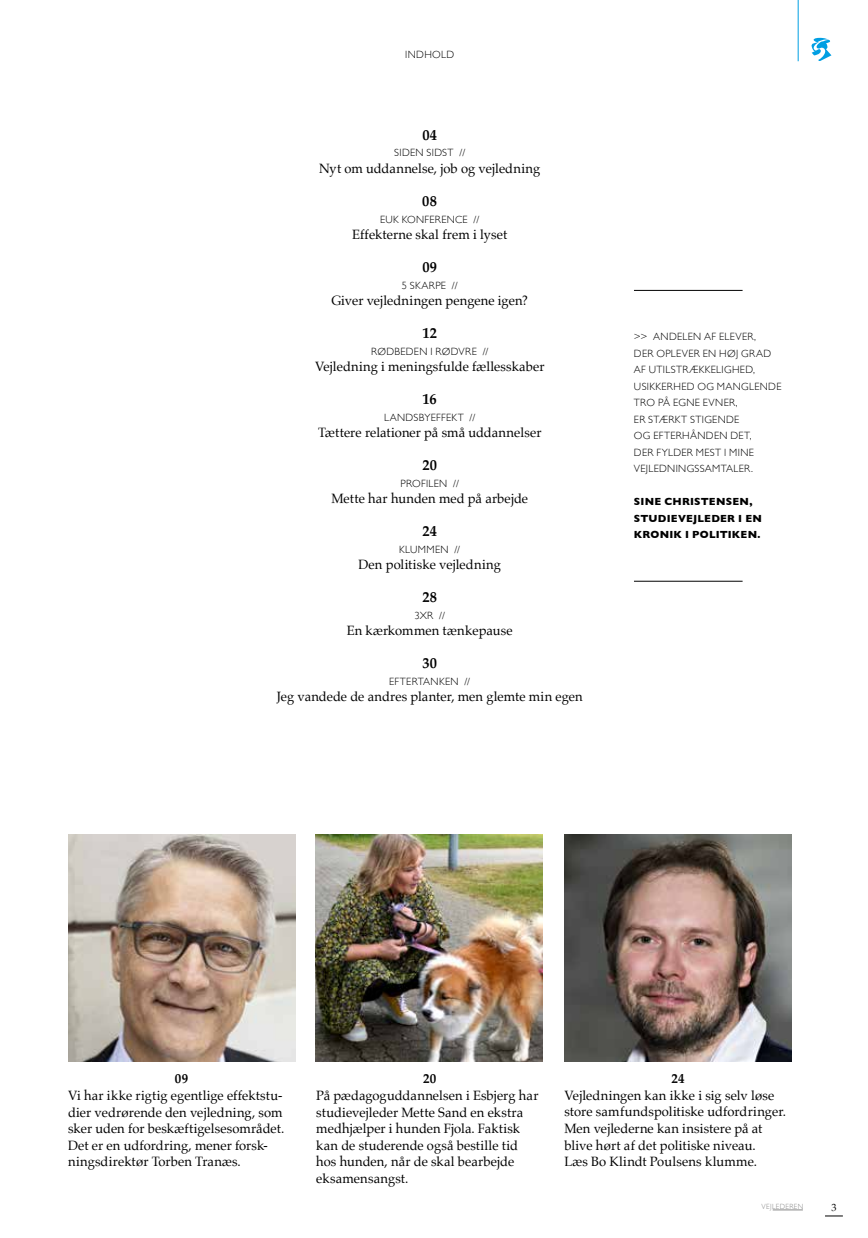
<style>
.page{position:relative;width:868px;height:1238px;background:#fff}
.page>*{position:absolute;margin:0;border:0;box-sizing:border-box;transform-origin:0 0}
.t1{font:700 15px "Palatino";letter-spacing:.02em;color:#000;scale:.96 1}
.t2{font:13.5px/16.5px "Palatino";letter-spacing:.005em;color:#000;scale:.96 1}
.t3{font:700 13.5px "Palatino";color:#000;scale:.96 1}
.t4{font:300 10.5px/16.5px "Gill Sans";letter-spacing:.03em;color:#000}
.t5{font:700 10.5px/16.5px "Gill Sans";letter-spacing:.02em;color:#000}
.t6{font:10.5px "Palatino";color:#000;scale:.96 1}
.t7{font:300 7.5px "Gill Sans";letter-spacing:.055em;color:#878787;scale:.96 1}
</style>
<div class="page">
<hr style="left:634px;top:290px;width:108px;height:1px;background:#000">
<hr style="left:634px;top:581px;width:108px;height:1px;background:#000">
<img style="left:68px;top:834px;width:227px;height:227px">
<img style="left:315px;top:834px;width:227px;height:226px">
<img style="left:564px;top:834px;width:227px;height:227px">
<hr style="left:797px;top:0;width:1px;height:61px;background:#009fe3">
<svg style="left:811px;top:37px;width:20px;height:23px"></svg>
<hr style="left:772px;top:1209px;width:30px;height:1px;background:#878787">
<svg style="left:825px;top:1215px;width:17px;height:1px"></svg>
<p class="t4" style="left:405px;top:46px;width:50px">INDHOLD</p>
<p class="t1" style="left:422px;top:122px;width:17px">04</p>
<p class="t4" style="left:394px;top:144px;width:73px">SIDEN SIDST //</p>
<p class="t2" style="left:319px;top:160px;width:232px">Nyt om uddannelse, job og vejledning</p>
<p class="t1" style="left:422px;top:188px;width:17px">08</p>
<p class="t4" style="left:380px;top:210px;width:101px">EUK KONFERENCE //</p>
<p class="t2" style="left:352px;top:226px;width:163px">Effekterne skal frem i lyset</p>
<p class="t1" style="left:422px;top:254px;width:17px">09</p>
<p class="t4" style="left:401px;top:276px;width:57px">5 SKARPE //</p>
<p class="t2" style="left:331px;top:292px;width:206px">Giver vejledningen pengene igen?</p>
<p class="t1" style="left:422px;top:320px;width:17px">12</p>
<p class="t4" style="left:371px;top:342px;width:119px">RØDBEDEN I RØDVRE //</p>
<p class="t2" style="left:315px;top:358px;width:240px">Vejledning i meningsfulde fællesskaber</p>
<p class="t1" style="left:422px;top:386px;width:16px">16</p>
<p class="t4" style="left:384px;top:408px;width:93px">LANDSBYEFFEKT //</p>
<p class="t2" style="left:318px;top:424px;width:234px">Tættere relationer på små uddannelser</p>
<p class="t1" style="left:422px;top:452px;width:17px">20</p>
<p class="t4" style="left:400px;top:474px;width:60px">PROFILEN //</p>
<p class="t2" style="left:331px;top:490px;width:206px">Mette har hunden med på arbejde</p>
<p class="t1" style="left:422px;top:518px;width:17px">24</p>
<p class="t4" style="left:399px;top:540px;width:62px">KLUMMEN //</p>
<p class="t2" style="left:358px;top:556px;width:150px">Den politiske vejledning</p>
<p class="t1" style="left:422px;top:584px;width:17px">28</p>
<p class="t4" style="left:414px;top:606px;width:32px">3XR //</p>
<p class="t2" style="left:347px;top:622px;width:174px">En kærkommen tænkepause</p>
<p class="t1" style="left:422px;top:650px;width:17px">30</p>
<p class="t4" style="left:389px;top:672px;width:82px">EFTERTANKEN //</p>
<p class="t2" style="left:276px;top:688px;width:320px">Jeg vandede de andres planter, men glemte min egen</p>
<p class="t4" style="left:634px;top:328px;width:149px">&gt;&gt; ANDELEN AF ELEVER,<br>DER OPLEVER EN HØJ GRAD<br>AF UTILSTRÆKKELIGHED,<br>USIKKERHED OG MANGLENDE<br>TRO PÅ EGNE EVNER,<br>ER STÆRKT STIGENDE<br>OG EFTERHÅNDEN DET,<br>DER FYLDER MEST I MINE<br>VEJLEDNINGSSAMTALER.</p>
<p class="t5" style="left:634px;top:493px;width:129px">SINE CHRISTENSEN,<br>STUDIEVEJLEDER I EN<br>KRONIK I POLITIKEN.</p>
<p class="t3" style="left:175px;top:1067px;width:15px">09</p>
<p class="t2" style="left:68px;top:1086px;width:227px">Vi har ikke rigtig egentlige effektstu&shy;dier vedrørende den vejledning, som sker uden for beskæftigelsesområdet.<br>Det er en udfordring, mener forsk&shy;ningsdirektør Torben Tranæs.</p>
<p class="t3" style="left:423px;top:1067px;width:15px">20</p>
<p class="t2" style="left:316px;top:1086px;width:233px">På pædagoguddannelsen i Esbjerg har studievejleder Mette Sand en ekstra medhjælper i hunden Fjola. Faktisk kan de studerende også bestille tid hos hunden, når de skal bearbejde eksamensangst.</p>
<p class="t3" style="left:671px;top:1067px;width:15px">24</p>
<p class="t2" style="left:564px;top:1086px;width:232px">Vejledningen kan ikke i sig selv løse store samfundspolitiske udfordringer.<br>Men vejlederne kan insistere på at blive hørt af det politiske niveau.<br>Læs Bo Klindt Poulsens klumme.</p>
<p class="t7" style="left:761px;top:1200px;width:45px">VEJLEDEREN</p>
<p class="t6" style="left:831px;top:1198px;width:7px">3</p>
</div>
